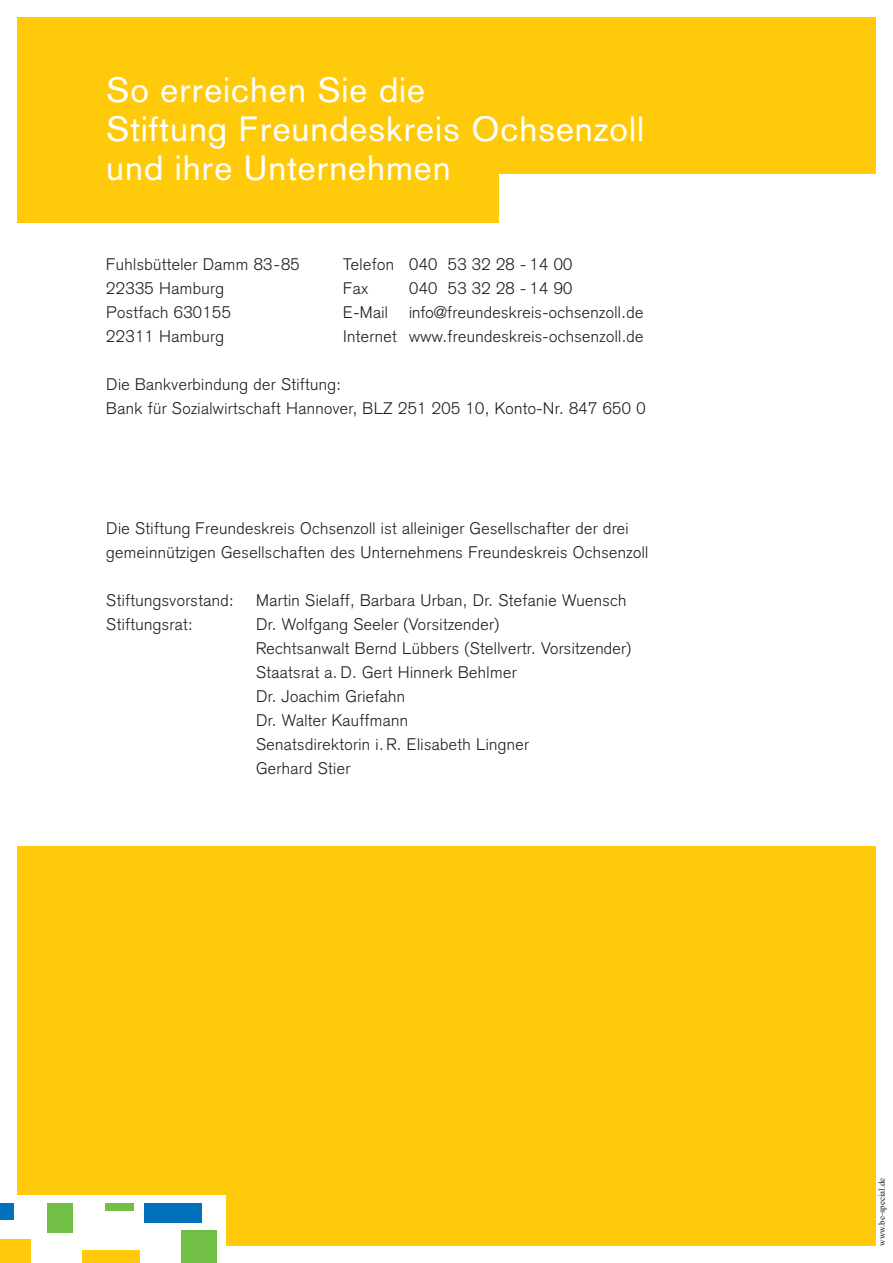
<style>
.page{position:relative;width:893px;height:1263px;background:#fff}
.page>*{position:absolute;margin:0;border:0;box-sizing:border-box;transform-origin:0 0}
.t1{font:34.5px/39px "Akzidenz Grotesk";letter-spacing:.03em;color:#fff}
.t2{font:300 16.5px/24px "Akzidenz Grotesk";letter-spacing:.025em;color:#231f20}
.t3{font:9px "Times New Roman";color:#231f20}
</style>
<div class="page">
<div style="left:17px;top:846px;width:859px;height:400px;background:#feca0a"></div>
<div style="left:0;top:1195px;width:225px;height:68px;background:#fff"></div>
<div style="left:48px;top:1203px;width:25px;height:29px;background:#71bf44"></div>
<div style="left:144px;top:1203px;width:58px;height:20px;background:#0072bc"></div>
<div style="left:82px;top:1250px;width:58px;height:13px;background:#feca0a"></div>
<div style="left:0;top:1203px;width:14px;height:16px;background:#0072bc"></div>
<div style="left:182px;top:1230px;width:35px;height:33px;background:#71bf44"></div>
<div style="left:105px;top:1203px;width:29px;height:8px;background:#71bf44"></div>
<div style="left:17px;top:17px;width:859px;height:205px;background:#feca0a"></div>
<div style="left:498px;top:174px;width:386px;height:60px;background:#fff"></div>
<div style="left:0;top:1239px;width:31px;height:24px;background:#feca0a"></div>
<h1 class="t1" style="left:106px;top:74px;width:539px">So erreichen Sie die<br>Stiftung Freundeskreis Ochsenzoll und ihre Unternehmen</h1>
<p class="t2" style="left:343px;top:254px;width:231px">Telefon 040 53 32 28 - 14 00<br>Fax</p>
<p class="t2" style="left:106px;top:254px;width:195px">Fuhlsbütteler Damm 83-85<br>22335 Hamburg<br>Postfach 630155<br>22311 Hamburg</p>
<p class="t2" style="left:106px;top:374px;width:541px">Die Bankverbindung der Stiftung:<br>Bank für Sozialwirtschaft Hannover, BLZ 251 205 10, Konto-Nr. 847 650 0</p>
<p class="t2" style="left:409px;top:278px;width:165px">040 53 32 28 - 14 90</p>
<p class="t2" style="left:343px;top:302px;width:302px;text-align:right">info@freundeskreis-ochsenzoll.de<br>Internet www.freundeskreis-ochsenzoll.de</p>
<p class="t2" style="left:343px;top:302px;width:46px">E-Mail</p>
<p class="t2" style="left:106px;top:518px;width:543px">Die Stiftung Freundeskreis Ochsenzoll ist alleiniger Gesellschafter der drei gemeinnützigen Gesellschaften des Unternehmens Freundeskreis Ochsenzoll</p>
<p class="t2" style="left:106px;top:590px;width:129px">Stiftungsvorstand:</p>
<p class="t2" style="left:256px;top:590px;width:372px">Martin Sielaff, Barbara Urban, Dr. Stefanie Wuensch</p>
<p class="t2" style="left:106px;top:614px;width:88px">Stiftungsrat:</p>
<p class="t2" style="left:256px;top:614px;width:377px">Dr. Wolfgang Seeler (Vorsitzender)<br>Rechtsanwalt Bernd Lübbers (Stellvertr. Vorsitzender)<br>Staatsrat a. D. Gert Hinnerk Behlmer<br>Dr. Joachim Griefahn<br>Dr. Walter Kauffmann<br>Senatsdirektorin i. R. Elisabeth Lingner<br>Gerhard Stier</p>
<p class="t3" style="left:876px;top:1246px;width:70px;rotate:-90deg">www.be-special.de</p>
</div>
